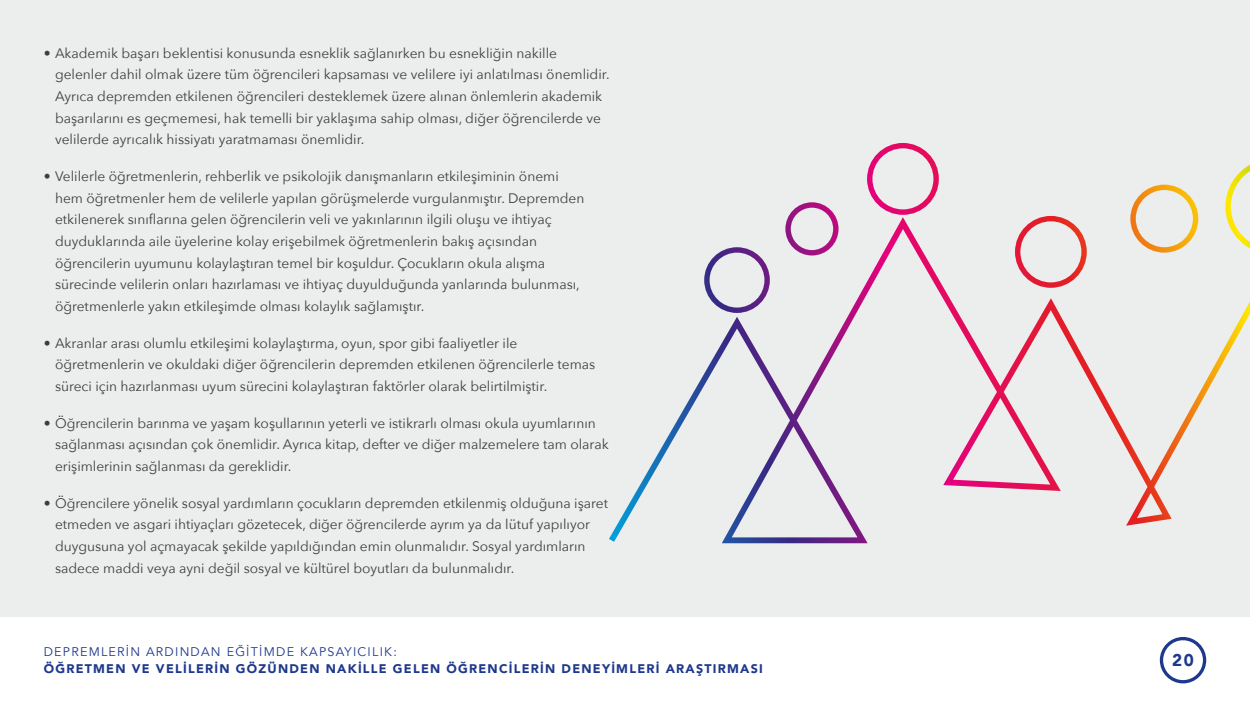
<style>
.page{position:relative;width:1250px;height:704px;background:#fff}
.page>*{position:absolute;margin:0;border:0;box-sizing:border-box;transform-origin:0 0}
.t1{font:900 16.94px "Avenir";color:#1d388c}
.t2{font:13.75px/21.6px "Avenir Next";color:#3e3d40}
.t3{font:900 12.5px "Avenir";letter-spacing:.1em;color:#1d388c}
.t4{font:12.5px "Avenir";letter-spacing:.1em;color:#1d388c}
</style>
<div class="page">
<div style="left:0;top:0;width:1250px;height:616px;background:#eceded"></div>
<svg style="left:867px;top:143px;width:72px;height:72px"></svg>
<svg style="left:1225px;top:164px;width:25px;height:53px"></svg>
<svg style="left:1130px;top:184px;width:68px;height:33px"></svg>
<svg style="left:788px;top:202px;width:48px;height:15px"></svg>
<svg style="left:609px;top:217px;width:641px;height:326px"></svg>
<svg style="left:1160px;top:637px;width:46px;height:46px"></svg>
<p class="t2" style="left:55px;top:41px;width:556px;text-indent:-11px">• Akademik başarı beklentisi konusunda esneklik sağlanırken bu esnekliğin nakille gelenler dahil olmak üzere tüm öğrencileri kapsaması ve velilere iyi anlatılması önemlidir.<br>Ayrıca depremden etkilenen öğrencileri desteklemek üzere alınan önlemlerin akademik başarılarını es geçmemesi, hak temelli bir yaklaşıma sahip olması, diğer öğrencilerde ve velilerde ayrıcalık hissiyatı yaratmaması önemlidir.</p>
<p class="t2" style="left:55px;top:165px;width:531px;text-indent:-11px">• Velilerle öğretmenlerin, rehberlik ve psikolojik danışmanların etkileşiminin önemi hem öğretmenler hem de velilerle yapılan görüşmelerde vurgulanmıştır. Depremden etkilenerek sınıflarına gelen öğrencilerin veli ve yakınlarının ilgili oluşu ve ihtiyaç duyduklarında aile üyelerine kolay erişebilmek öğretmenlerin bakış açısından öğrencilerin uyumunu kolaylaştıran temel bir koşuldur. Çocukların okula alışma sürecinde velilerin onları hazırlaması ve ihtiyaç duyulduğunda yanlarında bulunması, öğretmenlerle yakın etkileşimde olması kolaylık sağlamıştır.</p>
<p class="t2" style="left:55px;top:331px;width:542px;text-indent:-11px">• Akranlar arası olumlu etkileşimi kolaylaştırma, oyun, spor gibi faaliyetler ile öğretmenlerin ve okuldaki diğer öğrencilerin depremden etkilenen öğrencilerle temas süreci için hazırlanması uyum sürecini kolaylaştıran faktörler olarak belirtilmiştir.</p>
<p class="t2" style="left:55px;top:411px;width:555px;text-indent:-11px">• Öğrencilerin barınma ve yaşam koşullarının yeterli ve istikrarlı olması okula uyumlarının sağlanması açısından çok önemlidir. Ayrıca kitap, defter ve diğer malzemelere tam olarak erişimlerinin sağlanması da gereklidir.</p>
<p class="t2" style="left:55px;top:491px;width:555px;text-indent:-11px">• Öğrencilere yönelik sosyal yardımların çocukların depremden etkilenmiş olduğuna işaret etmeden ve asgari ihtiyaçları gözetecek, diğer öğrencilerde ayrım ya da lütuf yapılıyor duygusuna yol açmayacak şekilde yapıldığından emin olunmalıdır. Sosyal yardımların sadece maddi veya ayni değil sosyal ve kültürel boyutları da bulunmalıdır.</p>
<p class="t4" style="left:44px;top:644px;width:355px">DEPREMLERIN ARDINDAN EĞITIMDE KAPSAYICILIK:</p>
<p class="t3" style="left:44px;top:657px;width:721px">ÖĞRETMEN VE VELILERIN GÖZÜNDEN NAKILLE GELEN ÖĞRENCILERIN DENEYIMLERI ARAŞTIRMASI</p>
<p class="t1" style="left:1172px;top:645px;width:23px">20</p>
</div>
